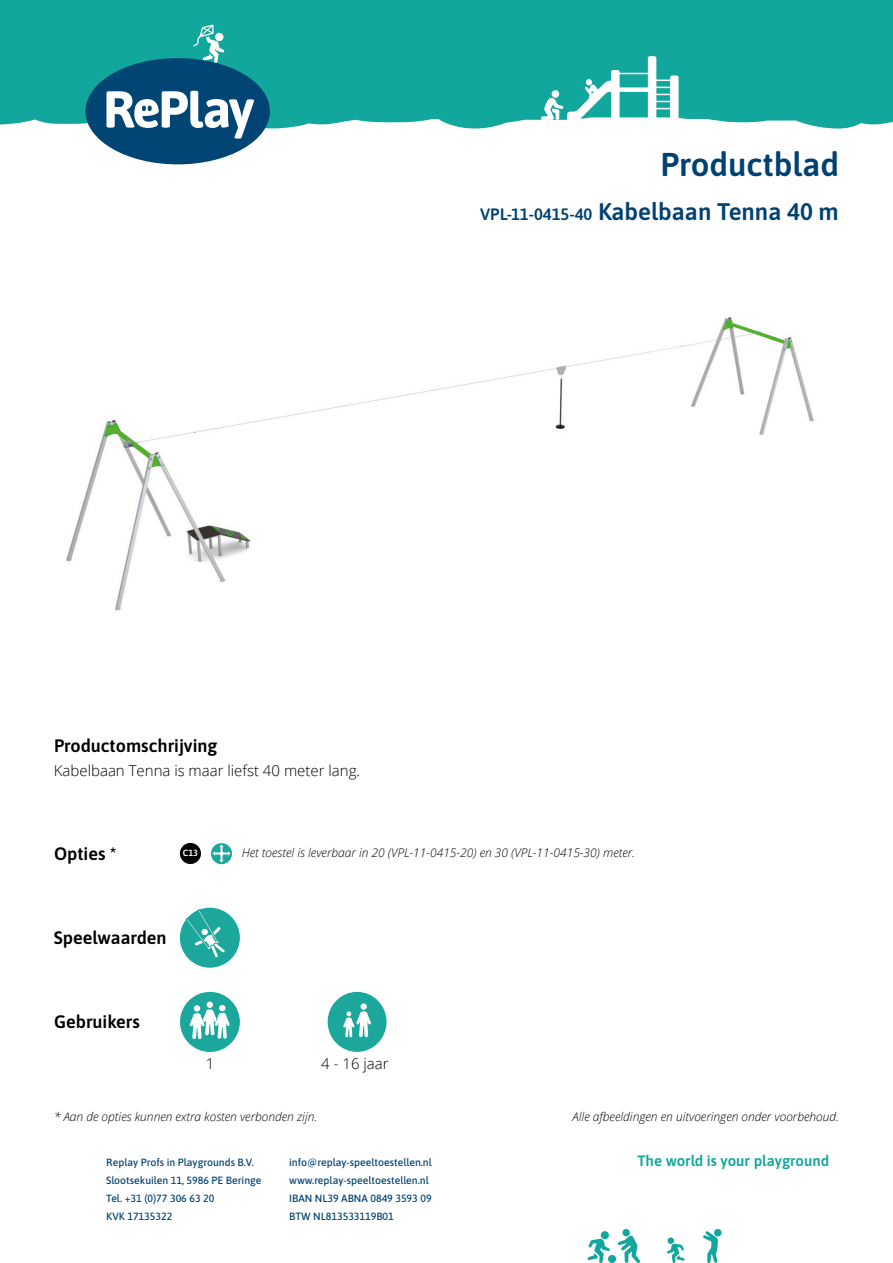
<style>
.page{position:relative;width:893px;height:1263px;background:#fff}
.page>*{position:absolute;margin:0;border:0;box-sizing:border-box;transform-origin:0 0}
.t1{font:600 33px "Asap";color:#004173}
.t2{font:600 24px "Asap";color:#004173}
.t3{font:600 18px "Asap";color:#000}
.t4{font:300 15px "Open Sans";color:#000}
.t5{font:600 15px "Asap";color:#12a79d}
.t6{font:italic 300 12px "Open Sans";color:#000}
.t7{font:500 10.5px/18px "Asap";color:#014575}
.t8{font:600 9px "Asap";color:#fff}
.s1{font-size:16.5px}
</style>
<div class="page">
<div style="left:0;top:0;width:893px;height:129px;background:#12a79d"></div>
<svg style="left:703px;top:1229px;width:18px;height:34px"></svg>
<div style="left:608px;top:1255px;width:8px;height:8px;background:#12a79d;border-radius:50%"></div>
<div style="left:601px;top:1231px;width:8px;height:8px;background:#12a79d;border-radius:50%"></div>
<svg style="left:587px;top:1238px;width:23px;height:25px"></svg>
<div style="left:668px;top:1237px;width:6px;height:7px;background:#12a79d;border-radius:50%"></div>
<svg style="left:667px;top:1243px;width:18px;height:20px"></svg>
<svg style="left:618px;top:1235px;width:22px;height:28px"></svg>
<div style="left:622px;top:1229px;width:8px;height:7px;background:#12a79d;border-radius:50%"></div>
<svg style="left:85px;top:24px;width:185px;height:140px"></svg>
<hr style="left:615px;top:73px;width:35px;height:1px;background:#fff">
<div style="left:615px;top:87px;width:35px;height:5px;background:#fff"></div>
<svg style="left:648px;top:56px;width:31px;height:64px"></svg>
<svg style="left:541px;top:70px;width:79px;height:50px"></svg>
<div style="left:552px;top:90px;width:7px;height:8px;background:#fff;border-radius:50%"></div>
<img style="left:66px;top:317px;width:748px;height:294px">
<div style="left:180px;top:992px;width:60px;height:60px;background:#1ca79d;border-radius:50%"></div>
<div style="left:206px;top:1001px;width:7px;height:7px;background:#74c9c3;border-radius:50%"></div>
<div style="left:207px;top:1001px;width:6px;height:7px;background:#fff;border-radius:50%"></div>
<svg style="left:189px;top:1005px;width:41px;height:34px"></svg>
<div style="left:328px;top:992px;width:59px;height:60px;background:#1ca79d;border-radius:50%"></div>
<div style="left:361px;top:1003px;width:6px;height:7px;background:#fff;border-radius:50%"></div>
<svg style="left:343px;top:1011px;width:28px;height:27px"></svg>
<div style="left:180px;top:843px;width:21px;height:21px;background:#000;border-radius:50%"></div>
<svg style="left:211px;top:843px;width:21px;height:21px"></svg>
<svg style="left:212px;top:844px;width:19px;height:19px"></svg>
<div style="left:180px;top:908px;width:60px;height:60px;background:#1ca79d;border-radius:50%"></div>
<svg style="left:186px;top:909px;width:40px;height:49px"></svg>
<h1 class="t1" style="left:660px;top:142px;width:180px">Productblad</h1>
<h2 class="t2" style="left:480px;top:195px;width:360px"><span class="s1">VPL-11-0415-40</span> Kabelbaan Tenna 40 m</h2>
<h3 class="t3" style="left:54px;top:733px;width:165px">Productomschrijving</h3>
<h3 class="t4" style="left:54px;top:761px;width:308px">Kabelbaan Tenna is maar liefst 40 meter lang.</h3>
<h3 class="t3" style="left:54px;top:841px;width:64px">Opties *</h3>
<p class="t8" style="left:183px;top:847px;width:17px">C13</p>
<p class="t6" style="left:242px;top:844px;width:395px">Het toestel is leverbaar in 20 (VPL-11-0415-20) en 30 (VPL-11-0415-30) meter.</p>
<h3 class="t3" style="left:54px;top:925px;width:114px">Speelwaarden</h3>
<h3 class="t3" style="left:54px;top:1009px;width:87px">Gebruikers</h3>
<h3 class="t4" style="left:206px;top:1053px;width:10px">1</h3>
<h3 class="t4" style="left:321px;top:1053px;width:69px">4 - 16 jaar</h3>
<p class="t6" style="left:54px;top:1108px;width:265px">* Aan de opties kunnen extra kosten verbonden zijn.</p>
<p class="t6" style="left:573px;top:1108px;width:268px">Alle afbeeldingen en uitvoeringen onder voorbehoud.</p>
<p class="t7" style="left:106px;top:1153px;width:157px">Replay Profs in Playgrounds B.V.<br>Slootsekuilen 11, 5986 PE Beringe<br>Tel. +31 (0)77 306 63 20<br>KVK 17135322</p>
<p class="t7" style="left:289px;top:1153px;width:144px">info@replay-speeltoestellen.nl www.replay-speeltoestellen.nl<br>IBAN NL39 ABNA 0849 3593 09<br>BTW NL813533119B01</p>
<h3 class="t5" style="left:638px;top:1151px;width:193px">The world is your playground</h3>
</div>
